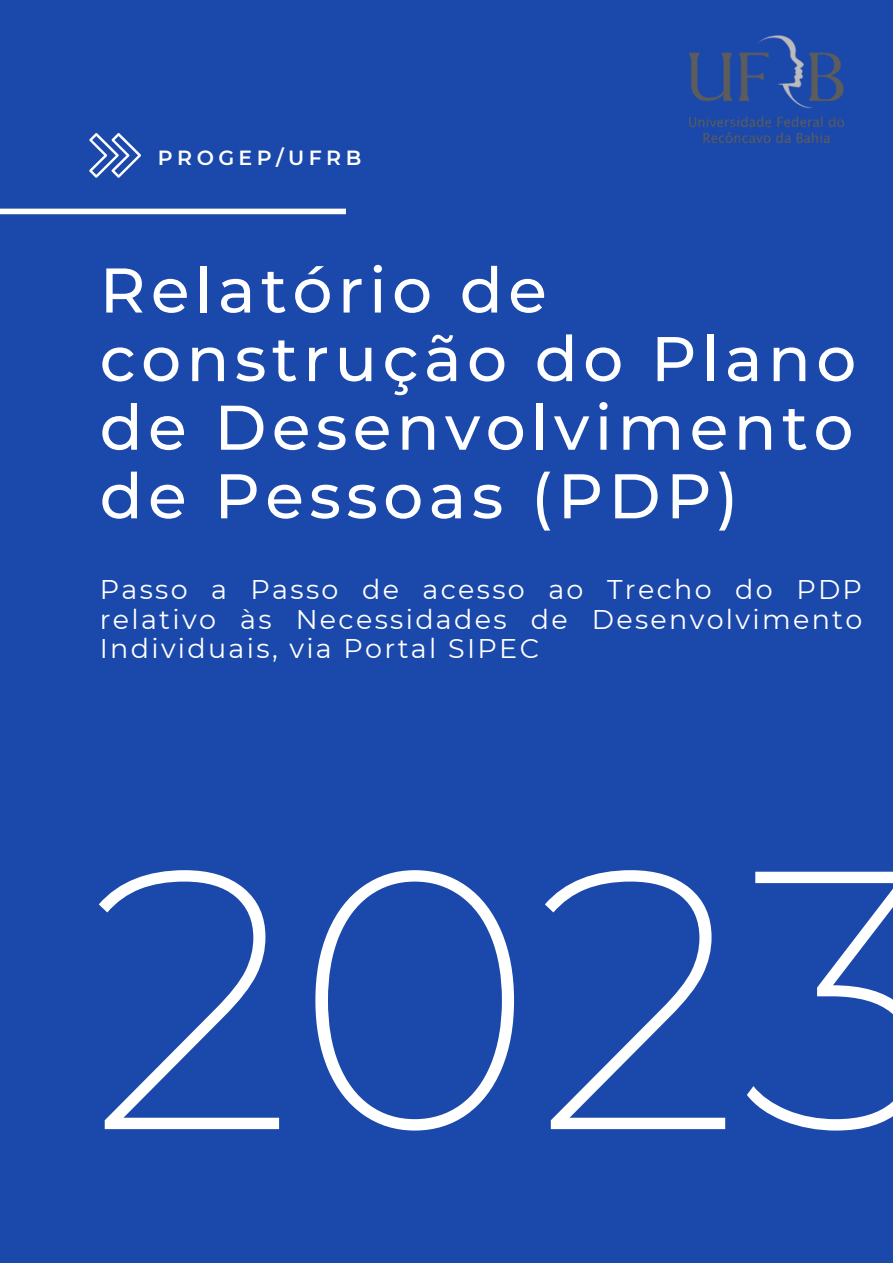
<style>
.page{position:relative;width:893px;height:1264px;background:#fff}
.page>*{position:absolute;margin:0;border:0;box-sizing:border-box;transform-origin:0 0}
.t1{font:200 367.65px "Montserrat";color:#fff}
.t2{font:500 63px/68.6px "Montserrat";letter-spacing:.085em;color:#fff}
.t3{font:27px/29.2px "Montserrat";letter-spacing:.085em;color:#fff;text-align:justify}
.t4{font:600 20.55px "Montserrat";letter-spacing:.215em;color:#fff}
</style>
<div class="page">
<div style="left:0;top:0;width:892px;height:1262px;background:#1b48ab"></div>
<div style="left:0;top:209px;width:346px;height:5px;background:#fff"></div>
<svg style="left:89px;top:133px;width:52px;height:45px"></svg>
<img style="left:689px;top:35px;width:156px;height:109px">
<p class="t4" style="left:158px;top:145px;width:205px">PROGEP/UFRB</p>
<h2 class="t2" style="left:100px;top:256px;width:758px">Relatório de construção do Plano de Desenvolvimento de Pessoas (PDP)</h2>
<p class="t3" style="left:100px;top:575px;width:764px">Passo a Passo de acesso ao Trecho do PDP relativo às Necessidades de Desenvolvimento Individuais, via Portal SIPEC</p>
<h1 class="t1" style="left:89px;top:773px;width:855px">2023</h1>
</div>
